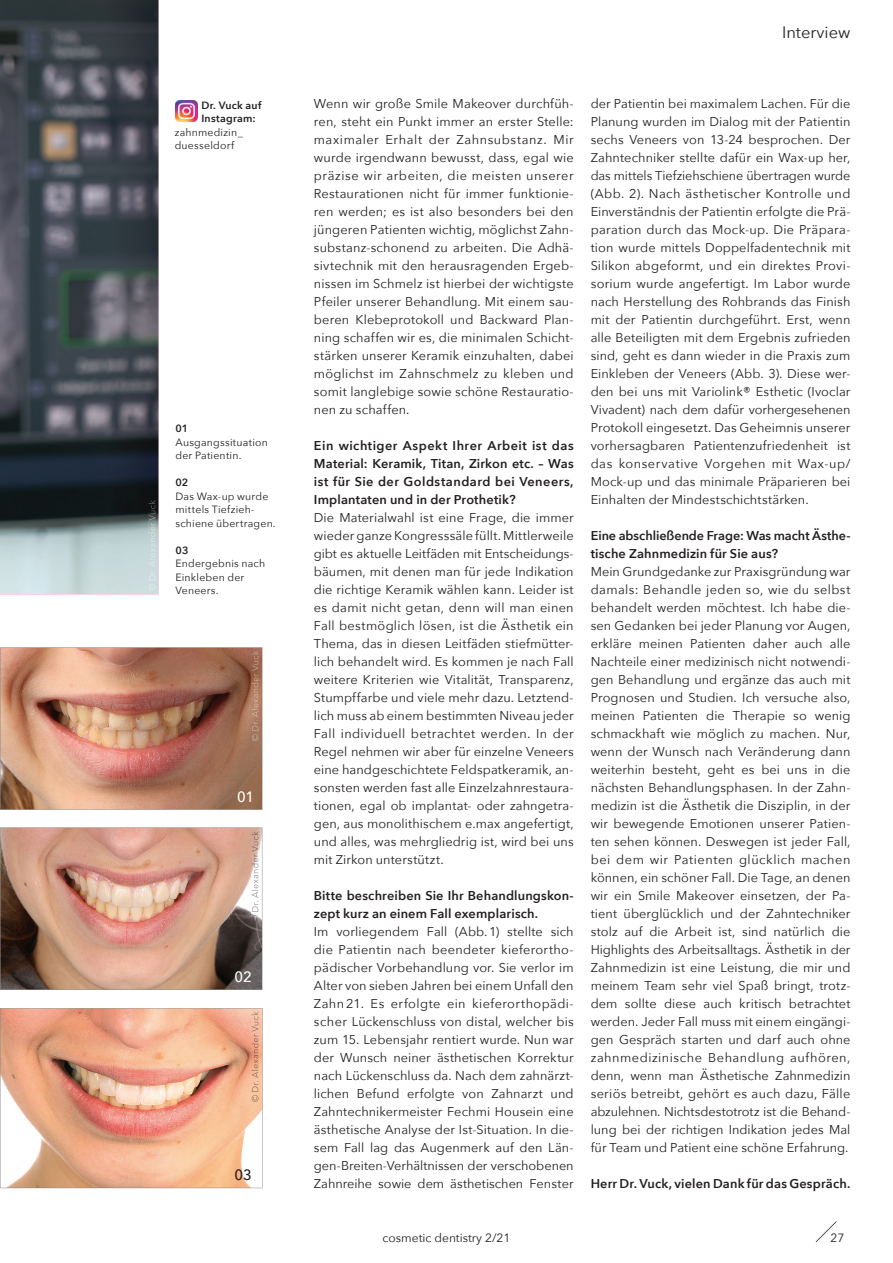
<style>
.page{position:relative;width:893px;height:1263px;background:#fff}
.page>*{position:absolute;margin:0;border:0;box-sizing:border-box;transform-origin:0 0}
.t1{font:16.5px "Avenir Next";color:#231f20}
.t2{font:500 15px "Avenir Next";color:#fff}
.t3{font:500 15px "Avenir Next";color:#231f20}
.t4{font:12.75px/18px "Avenir Next";letter-spacing:.005em;color:#231f20;text-align:justify}
.t5{font:600 12.75px/18px "Avenir Next";letter-spacing:.01em;color:#231f20}
.t6{font:12px "Avenir Next";color:#231f20}
.t7{font:10.5px/13.5px "Avenir Next";letter-spacing:.02em;color:#231f20}
.t8{font:600 10.5px/13.5px "Avenir Next";letter-spacing:.025em;color:#231f20}
</style>
<div class="page">
<img style="left:0;top:0;width:158px;height:594px">
<img style="left:0;top:647px;width:262px;height:163px">
<img style="left:0;top:827px;width:262px;height:163px">
<svg style="left:0;top:1008px;width:263px;height:180px;background:#e9af92"></svg>
<img style="left:175px;top:100px;width:22px;height:22px">
<img style="left:148px;top:500px;width:7px;height:91px">
<img style="left:251px;top:831px;width:7px;height:91px">
<img style="left:251px;top:1011px;width:7px;height:91px">
<img style="left:251px;top:651px;width:7px;height:90px">
<svg style="left:816px;top:1221px;width:21px;height:21px"></svg>
<p class="t8" style="left:201px;top:98px;width:61px">Dr. Vuck auf<br>Instagram:</p>
<p class="t7" style="left:175px;top:125px;width:70px">zahnmedizin_ duesseldorf</p>
<p class="t8" style="left:175px;top:421px;width:14px">01</p>
<p class="t7" style="left:175px;top:435px;width:94px">Ausgangssituation der Patientin.</p>
<p class="t8" style="left:175px;top:475px;width:14px">02</p>
<p class="t7" style="left:175px;top:489px;width:102px">Das Wax-up wurde mittels Tiefzieh&shy;schiene übertragen.</p>
<p class="t8" style="left:175px;top:543px;width:14px">03</p>
<p class="t7" style="left:175px;top:556px;width:91px">Endergebnis nach<br>Einkleben der<br>Veneers.</p>
<p class="t2" style="left:237px;top:784px;width:18px">01</p>
<p class="t2" style="left:234px;top:964px;width:19px">02</p>
<p class="t3" style="left:234px;top:1162px;width:19px">03</p>
<p class="t1" style="left:782px;top:18px;width:70px">Interview</p>
<p class="t4" style="left:314px;top:94px;width:261px">Wenn wir große Smile Makeover durchfüh&shy;ren, steht ein Punkt immer an erster Stelle: maximaler Erhalt der Zahnsubstanz. Mir wurde irgendwann bewusst, dass, egal wie präzise wir arbeiten, die meisten unserer Restaurationen nicht für immer funktionie&shy;ren werden; es ist also besonders bei den jüngeren Pa tienten wichtig, möglichst Zahn&shy;substanz-schonend zu arbeiten. Die Adhä&shy;sivtechnik mit den herausragenden Ergeb&shy;nissen im Schmelz ist hierbei der wichtigste Pfeiler unserer Behandlung. Mit einem sau&shy;beren Klebeprotokoll und Backward Plan&shy;ning schaffen wir es, die minimalen Schicht&shy;stärken unserer Keramik einzuhalten, dabei möglichst im Zahnschmelz zu kleben und somit langlebige sowie schöne Restauratio&shy;nen zu schaffen.</p>
<p class="t5" style="left:314px;top:436px;width:261px;text-align:justify">Ein wichtiger Aspekt Ihrer Arbeit ist das Material: Keramik, Titan, Zirkon etc. – Was ist für Sie der Goldstandard bei Veneers, Implantaten und in der Prothetik?</p>
<p class="t4" style="left:314px;top:508px;width:261px">Die Materialwahl ist eine Frage, die immer wieder ganze Kongresssäle füllt. Mittlerweile gibt es aktuelle Leitfäden mit Entscheidungs&shy;bäumen, mit denen man für jede Indikation die richtige Keramik wählen kann. Leider ist es damit nicht getan, denn will man einen Fall bestmöglich lösen, ist die Ästhetik ein Thema, das in diesen Leitfäden stiefmütter&shy;lich behandelt wird. Es kommen je nach Fall weitere Kriterien wie Vitalität, Transparenz, Stumpffarbe und viele mehr dazu. Letztend&shy;lich muss ab einem bestimmten Niveau jeder Fall individuell betrachtet werden. In der Regel nehmen wir aber für einzelne Veneers eine handgeschichtete Feldspatkeramik, an&shy;sonsten werden fast alle Einzelzahnrestaura&shy;tionen, egal ob implantat- oder zahngetra&shy;gen, aus monolithischem e.max angefertigt, und alles, was mehrgliedrig ist, wird bei uns mit Zirkon unterstützt.</p>
<p class="t5" style="left:314px;top:886px;width:261px">Bitte beschreiben Sie Ihr Behandlungskon&shy;zept kurz an einem Fall exemplarisch.</p>
<p class="t4" style="left:314px;top:922px;width:261px">Im vorliegendem Fall (Abb. 1) stellte sich die Patientin nach beendeter kieferortho&shy;pädischer Vorbehandlung vor. Sie verlor im Alter von sieben Jahren bei einem Unfall den Zahn 21. Es erfolgte ein kieferorthopädi&shy;scher Lückenschluss von distal, welcher bis zum 15. Lebensjahr rentiert wurde. Nun war der Wunsch neiner ästhetischen Korrektur nach Lückenschluss da. Nach dem zahnärzt&shy;lichen Befund erfolgte von Zahnarzt und Zahntechnikermeister Fechmi Housein eine ästhetische Analyse der Ist-Situation. In die&shy;sem Fall lag das Augenmerk auf den Län&shy;gen-Breiten-Verhältnissen der verschobenen Zahnreihe sowie dem ästhetischen Fenster</p>
<p class="t6" style="left:383px;top:1228px;width:129px">cosmetic dentistry 2/21</p>
<p class="t4" style="left:591px;top:94px;width:261px">der Patientin bei maximalem Lachen. Für die Planung wurden im Dialog mit der Patientin sechs Veneers von 13-24 besprochen. Der Zahntechniker stellte dafür ein Wax-up her, das mittels Tiefziehschiene übertragen wurde (Abb. 2). Nach ästhetischer Kontrolle und Ein verständnis der Patientin erfolgte die Prä&shy;paration durch das Mock-up. Die Präpara&shy;tion wurde mittels Doppelfadentechnik mit Silikon abgeformt, und ein direktes Provi&shy;sorium wurde angefertigt. Im Labor wurde nach Herstellung des Rohbrands das Finish mit der Patientin durchgeführt. Erst, wenn alle Beteiligten mit dem Ergebnis zufrieden sind, geht es dann wieder in die Praxis zum Einkleben der Veneers (Abb. 3). Diese wer&shy;den bei uns mit Variolink® Esthetic (Ivoclar Vivadent) nach dem dafür vorhergesehenen Protokoll eingesetzt. Das Ge heimnis unserer vorhersagbaren Patien ten zufriedenheit ist das konservative Vorgehen mit Wax-up/ Mock-up und das minimale Präparieren bei Einhalten der Mindestschichtstärken.</p>
<p class="t5" style="left:591px;top:526px;width:261px">Eine abschließende Frage: Was macht Ästhe&shy;tische Zahnmedizin für Sie aus?</p>
<p class="t4" style="left:591px;top:562px;width:261px">Mein Grundgedanke zur Praxisgründung war damals: Behandle jeden so, wie du selbst behandelt werden möchtest. Ich habe die&shy;sen Gedanken bei jeder Planung vor Augen, erkläre meinen Patienten daher auch alle Nachteile einer medizinisch nicht notwendi&shy;gen Behandlung und ergänze das auch mit Prognosen und Studien. Ich versuche also, meinen Patienten die Therapie so wenig schmackhaft wie möglich zu machen. Nur, wenn der Wunsch nach Veränderung dann weiterhin besteht, geht es bei uns in die nächsten Behandlungsphasen. In der Zahn&shy;medizin ist die Ästhetik die Disziplin, in der wir bewegende Emotionen unserer Patien&shy;ten sehen können. Deswegen ist jeder Fall, bei dem wir Patienten glücklich machen können, ein schöner Fall. Die Tage, an denen wir ein Smile Makeover einsetzen, der Pa - tient überglücklich und der Zahntechniker stolz auf die Arbeit ist, sind natürlich die Highlights des Arbeitsalltags. Ästhetik in der Zahn medizin ist eine Leistung, die mir und meinem Team sehr viel Spaß bringt, trotz&shy;dem sollte diese auch kritisch betrachtet werden. Jeder Fall muss mit einem eingängi&shy;gen Gespräch starten und darf auch ohne zahnmedizinische Behandlung aufhören, denn, wenn man Ästhetische Zahnmedizin seriös betreibt, gehört es auch dazu, Fälle abzulehnen. Nichtsdestotrotz ist die Behand&shy;lung bei der richtigen Indikation jedes Mal für Team und Patient eine schöne Erfahrung.</p>
<p class="t5" style="left:591px;top:1174px;width:261px">Herr Dr. Vuck, vielen Dank für das Gespräch.</p>
<p class="t6" style="left:830px;top:1228px;width:15px">27</p>
</div>
